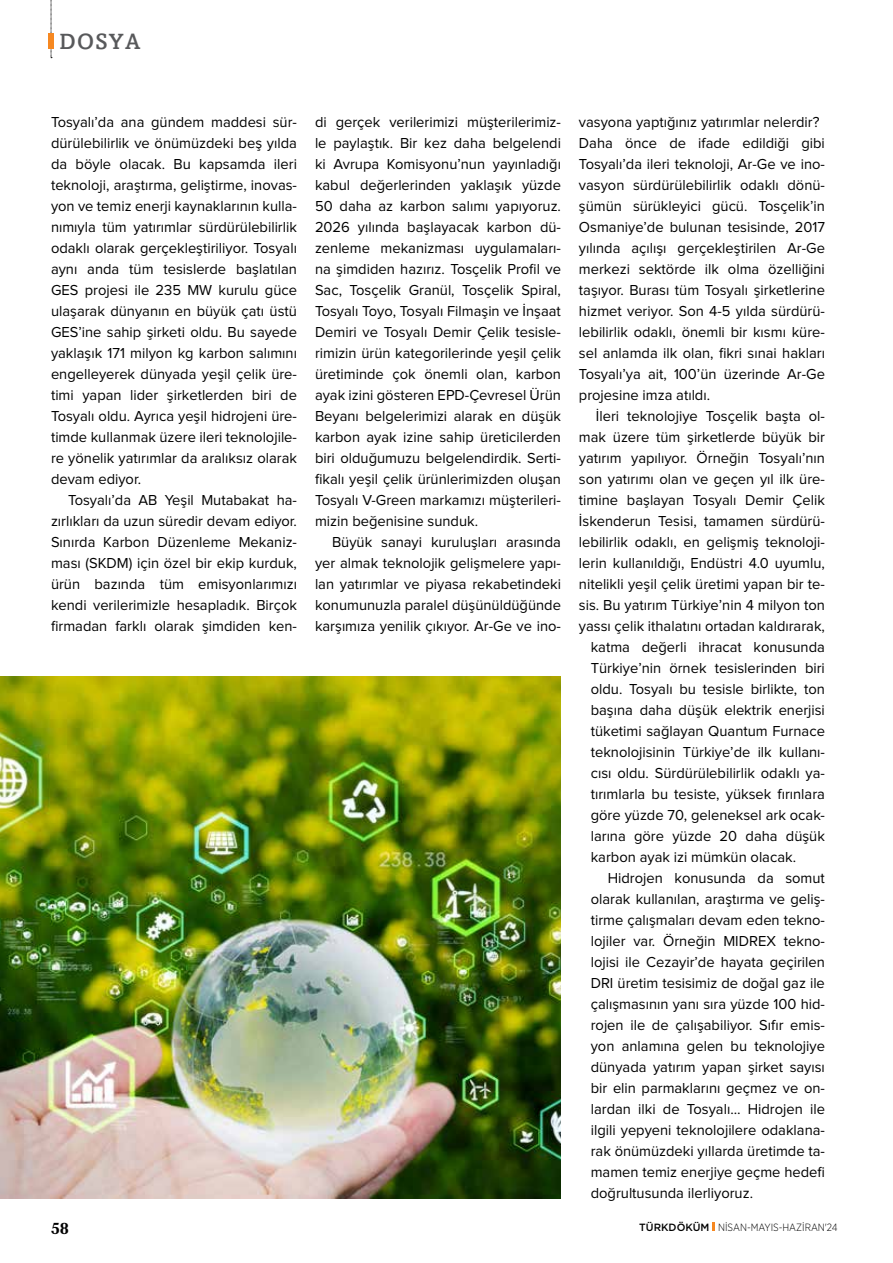
<style>
.page{position:relative;width:893px;height:1263px;background:#fff}
.page>*{position:absolute;margin:0;border:0;box-sizing:border-box;transform-origin:0 0}
.t1{font:22.05px "Amasis MT Medium";letter-spacing:.06em;color:#58595b}
.t2{font:700 16.5px "Candida Std";color:#000}
.t3{font:15px/21px "Proxima Nova";color:#000;text-align:justify}
.t4{font:300 10.5px "Gotham Narrow";color:#000}
.s1{font-family:"Gotham";font-weight:500}
</style>
<div class="page">
<svg style="left:712px;top:1222px;width:3px;height:9px"></svg>
<svg style="left:51px;top:0;width:1px;height:58px"></svg>
<div style="left:48px;top:33px;width:6px;height:15px;background:#f68821"></div>
<img style="left:0;top:676px;width:561px;height:522px">
<h1 class="t1" style="left:60px;top:28px;width:83px">DOSYA</h1>
<p class="t3" style="left:51px;top:112px;width:247px">Tosyalı’da ana gündem maddesi sür&shy;dürülebilirlik ve önümüzdeki beş yılda da böyle olacak. Bu kapsamda ileri teknoloji, araştırma, geliştirme, inovas&shy;yon ve temiz enerji kaynaklarının kulla&shy;nımıyla tüm yatırımlar sürdürülebilirlik odaklı olarak gerçekleştiriliyor. Tosyalı aynı anda tüm tesislerde başlatılan GES projesi ile 235 MW kurulu güce ulaşarak dünyanın en büyük çatı üstü GES’ine sahip şirketi oldu. Bu sayede yaklaşık 171 milyon kg karbon salımını engelleyerek dünyada yeşil çelik üre&shy;timi yapan lider şirketlerden biri de Tosyalı oldu. Ayrıca yeşil hidrojeni üre&shy;timde kullanmak üzere ileri teknolojile&shy;re yönelik yatırımlar da aralıksız olarak devam ediyor.</p>
<p class="t3" style="left:51px;top:490px;width:247px;text-indent:17px">Tosyalı’da AB Yeşil Mutabakat ha&shy;zırlıkları da uzun süredir devam ediyor.<br>Sınırda Karbon Düzenleme Mekaniz&shy;ması (SKDM) için özel bir ekip kurduk, ürün bazında tüm emisyonlarımızı kendi verilerimizle hesapladık. Birçok firmadan farklı olarak şimdiden ken-</p>
<p class="t3" style="left:315px;top:112px;width:247px">di gerçek verilerimizi müşterilerimiz&shy;le paylaştık. Bir kez daha belgelendi ki Avrupa Komisyonu’nun yayınladığı kabul değerlerinden yaklaşık yüzde 50 daha az karbon salımı yapıyoruz.<br>2026 yılında başlayacak karbon dü&shy;zenleme mekanizması uygulamaları&shy;na şimdiden hazırız. Tosçelik Profil ve Sac, Tosçelik Granül, Tosçelik Spiral, Tosyalı Toyo, Tosyalı Filmaşin ve İnşaat Demiri ve Tosyalı Demir Çelik tesisle&shy;rimizin ürün kategorilerinde yeşil çelik üretiminde çok önemli olan, karbon ayak izini gösteren EPD-Çevresel Ürün Beyanı belgelerimizi alarak en düşük karbon ayak izine sahip üreticilerden biri olduğumuzu belgelendirdik. Serti&shy;fikalı yeşil çelik ürünlerimizden oluşan Tosyalı V-Green markamızı müşterileri&shy;mizin beğenisine sunduk.</p>
<p class="t3" style="left:315px;top:532px;width:247px;text-indent:17px">Büyük sanayi kuruluşları arasında yer almak teknolojik gelişmelere yapı&shy;lan yatırımlar ve piyasa rekabetindeki konumunuzla paralel düşünüldüğünde karşımıza yenilik çıkıyor. Ar-Ge ve ino-</p>
<p class="t3" style="left:579px;top:112px;width:247px;text-align:left">vasyona yaptığınız yatırımlar nelerdir?<br>Daha önce de ifade edildiği gibi Tosyalı’da ileri teknoloji, Ar-Ge ve ino&shy;vasyon sürdürülebilirlik odaklı dönü&shy;şümün sürükleyici gücü. Tosçelik’in Osmaniye’de bulunan tesisinde, 2017 yılında açılışı gerçekleştirilen Ar-Ge merkezi sektörde ilk olma özelliğini taşıyor. Burası tüm Tosyalı şirketlerine hizmet veriyor. Son 4-5 yılda sürdürü&shy;lebilirlik odaklı, önemli bir kısmı küre&shy;sel anlamda ilk olan, fikri sınai hakları Tosyalı’ya ait, 100’ün üzerinde Ar-Ge projesine imza atıldı.</p>
<p class="t3" style="left:596px;top:406px;width:230px">İleri teknolojiye Tosçelik başta ol-</p>
<p class="t3" style="left:579px;top:427px;width:247px">mak üzere tüm şirketlerde büyük bir</p>
<p class="t3" style="left:579px;top:448px;width:247px">yatırım yapılıyor. Örneğin Tosyalı’nın</p>
<p class="t3" style="left:579px;top:469px;width:247px">son yatırımı olan ve geçen yıl ilk üre-</p>
<p class="t3" style="left:579px;top:490px;width:247px">timine başlayan Tosyalı Demir Çelik</p>
<p class="t3" style="left:579px;top:511px;width:247px">İskenderun Tesisi, tamamen sürdürü-</p>
<p class="t3" style="left:579px;top:532px;width:247px">lebilirlik odaklı, en gelişmiş teknoloji-</p>
<p class="t3" style="left:579px;top:553px;width:247px">lerin kullanıldığı, Endüstri 4.0 uyumlu,</p>
<p class="t3" style="left:579px;top:574px;width:247px">nitelikli yeşil çelik üretimi yapan bir te-</p>
<p class="t3" style="left:579px;top:595px;width:247px">sis. Bu yatırım Türkiye’nin 4 milyon ton</p>
<p class="t3" style="left:579px;top:616px;width:247px">yassı çelik ithalatını ortadan kaldırarak,</p>
<p class="t3" style="left:591px;top:637px;width:236px">katma değerli ihracat konusunda</p>
<p class="t3" style="left:591px;top:658px;width:236px">Türkiye’nin örnek tesislerinden biri</p>
<p class="t3" style="left:591px;top:679px;width:236px">oldu. Tosyalı bu tesisle birlikte, ton</p>
<p class="t3" style="left:591px;top:700px;width:236px">başına daha düşük elektrik enerjisi</p>
<p class="t3" style="left:591px;top:721px;width:236px">tüketimi sağlayan Quantum Furnace</p>
<p class="t3" style="left:591px;top:742px;width:236px">teknolojisinin Türkiye’de ilk kullanı-</p>
<p class="t3" style="left:591px;top:763px;width:236px">cısı oldu. Sürdürülebilirlik odaklı ya-</p>
<p class="t3" style="left:591px;top:784px;width:236px">tırımlarla bu tesiste, yüksek fırınlara</p>
<p class="t3" style="left:591px;top:805px;width:236px">göre yüzde 70, geleneksel ark ocak-</p>
<p class="t3" style="left:591px;top:826px;width:236px">larına göre yüzde 20 daha düşük</p>
<p class="t3" style="left:591px;top:847px;width:207px">karbon ayak izi mümkün olacak.</p>
<p class="t3" style="left:608px;top:868px;width:219px">Hidrojen konusunda da somut</p>
<p class="t3" style="left:591px;top:889px;width:236px">olarak kullanılan, araştırma ve geliş-</p>
<p class="t3" style="left:591px;top:910px;width:236px">tirme çalışmaları devam eden tekno-</p>
<p class="t3" style="left:591px;top:931px;width:236px">lojiler var. Örneğin MIDREX tekno-</p>
<p class="t3" style="left:591px;top:952px;width:236px">lojisi ile Cezayir’de hayata geçirilen</p>
<p class="t3" style="left:591px;top:973px;width:236px">DRI üretim tesisimiz de doğal gaz ile</p>
<p class="t3" style="left:591px;top:994px;width:236px">çalışmasının yanı sıra yüzde 100 hid-</p>
<p class="t3" style="left:591px;top:1015px;width:236px">rojen ile de çalışabiliyor. Sıfır emis-</p>
<p class="t3" style="left:591px;top:1036px;width:236px">yon anlamına gelen bu teknolojiye</p>
<p class="t3" style="left:591px;top:1057px;width:236px">dünyada yatırım yapan şirket sayısı</p>
<p class="t3" style="left:591px;top:1078px;width:236px">bir elin parmaklarını geçmez ve on-</p>
<p class="t3" style="left:591px;top:1099px;width:236px">lardan ilki de Tosyalı… Hidrojen ile</p>
<p class="t3" style="left:591px;top:1120px;width:236px">ilgili yepyeni teknolojilere odaklana-</p>
<p class="t3" style="left:591px;top:1141px;width:236px">rak önümüzdeki yıllarda üretimde ta-</p>
<p class="t3" style="left:591px;top:1162px;width:236px">mamen temiz enerjiye geçme hedefi</p>
<p class="t3" style="left:591px;top:1183px;width:164px">doğrultusunda ilerliyoruz.</p>
<p class="t2" style="left:51px;top:1219px;width:20px">58</p>
<p class="t4" style="left:639px;top:1221px;width:200px"><span class="s1">TÜRKDÖKÜM</span> NİSAN-MAYIS-HAZİRAN'24</p>
</div>
